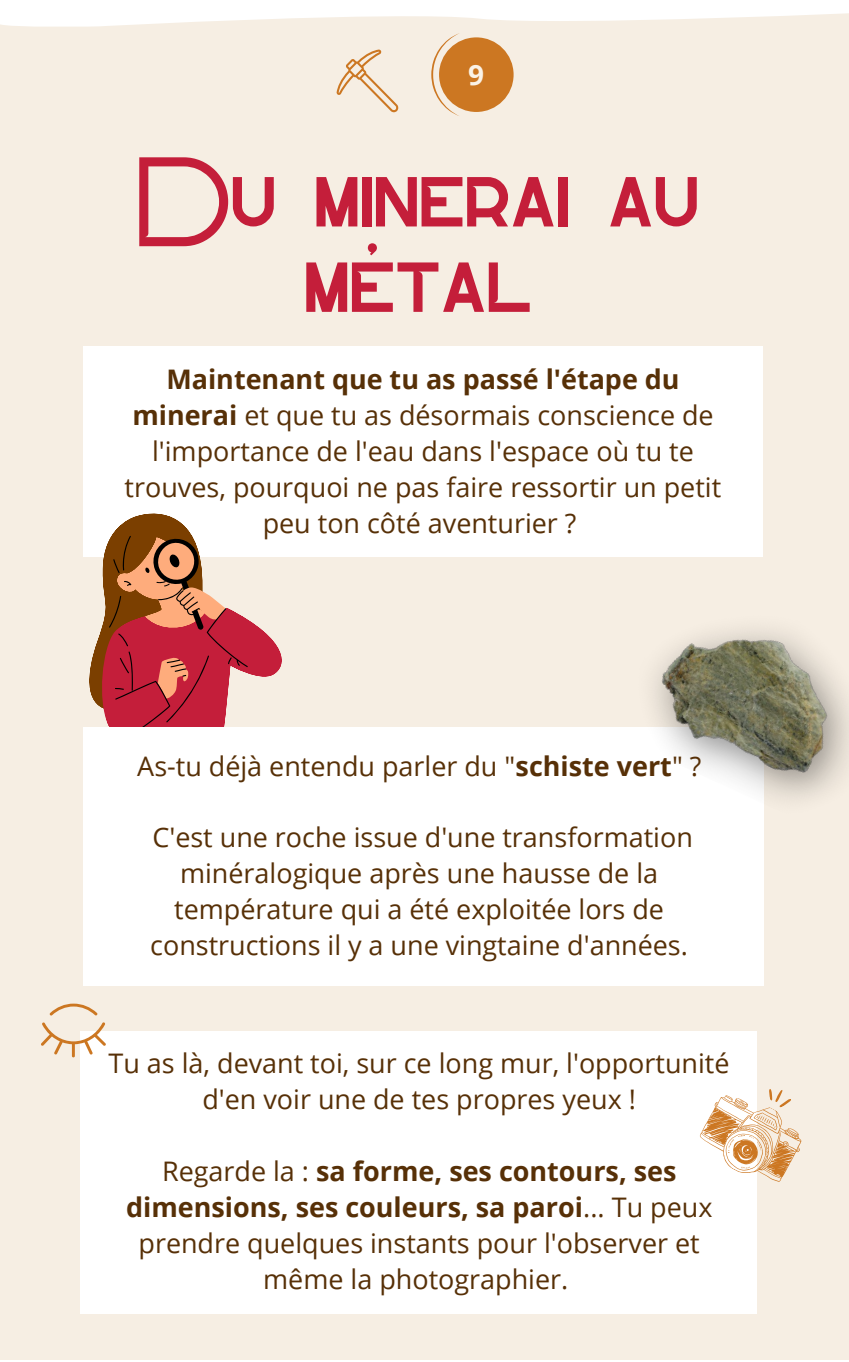
<style>
.page{position:relative;width:849px;height:1362px;background:#fff}
.page>*{position:absolute;margin:0;border:0;box-sizing:border-box;transform-origin:0 0}
.t1{font:98.7px/85.2px "Lotus Eater Sans Serif";letter-spacing:-.04em;color:#c41e3a;text-align:center}
.t2{font:700 27.9px "Open Sans";color:#faf2e6}
.t3{font:27px/36px "Open Sans";color:#573007;text-align:center}
.s1{font-weight:700}
</style>
<div class="page">
<div style="left:0;top:0;width:849px;height:1359px;background:#f6eee3"></div>
<div style="left:84px;top:347px;width:679px;height:209px;background:#fff"></div>
<svg style="left:85px;top:513px;width:206px;height:213px"></svg>
<div style="left:84px;top:726px;width:680px;height:259px;background:#fff"></div>
<img style="left:596px;top:556px;width:253px;height:243px">
<div style="left:80px;top:1030px;width:677px;height:282px;background:#fff"></div>
<svg style="left:699px;top:1089px;width:103px;height:93px"></svg>
<svg style="left:41px;top:1003px;width:65px;height:54px"></svg>
<svg style="left:0;top:0;width:849px;height:116px"></svg>
<p class="t2" style="left:468px;top:55px;width:17px">9</p>
<h1 class="t1" style="left:135px;top:156px;width:568px">Du minerai au métal</h1>
<p class="t3" style="left:125px;top:360px;width:598px"><span class="s1">Maintenant que tu as passé l'étape du minerai</span> et que tu as désormais conscience de l'importance de l'eau dans l'espace où tu te trouves, pourquoi ne pas faire ressortir un petit peu ton côté aventurier ?</p>
<p class="t3" style="left:137px;top:747px;width:565px">As-tu déjà entendu parler du "<span class="s1">schiste vert</span>" ?</p>
<p class="t3" style="left:150px;top:819px;width:544px">C'est une roche issue d'une transformation minéralogique après une hausse de la température qui a été exploitée lors de constructions il y a une vingtaine d'années.</p>
<p class="t3" style="left:109px;top:1044px;width:622px">Tu as là, devant toi, sur ce long mur, l'opportunité d'en voir une de tes propres yeux !</p>
<p class="t3" style="left:126px;top:1152px;width:588px">Regarde la : <span class="s1">sa forme, ses contours, ses dimensions, ses couleurs, sa paroi</span>... Tu peux prendre quelques instants pour l'observer et même la photographier.</p>
</div>
